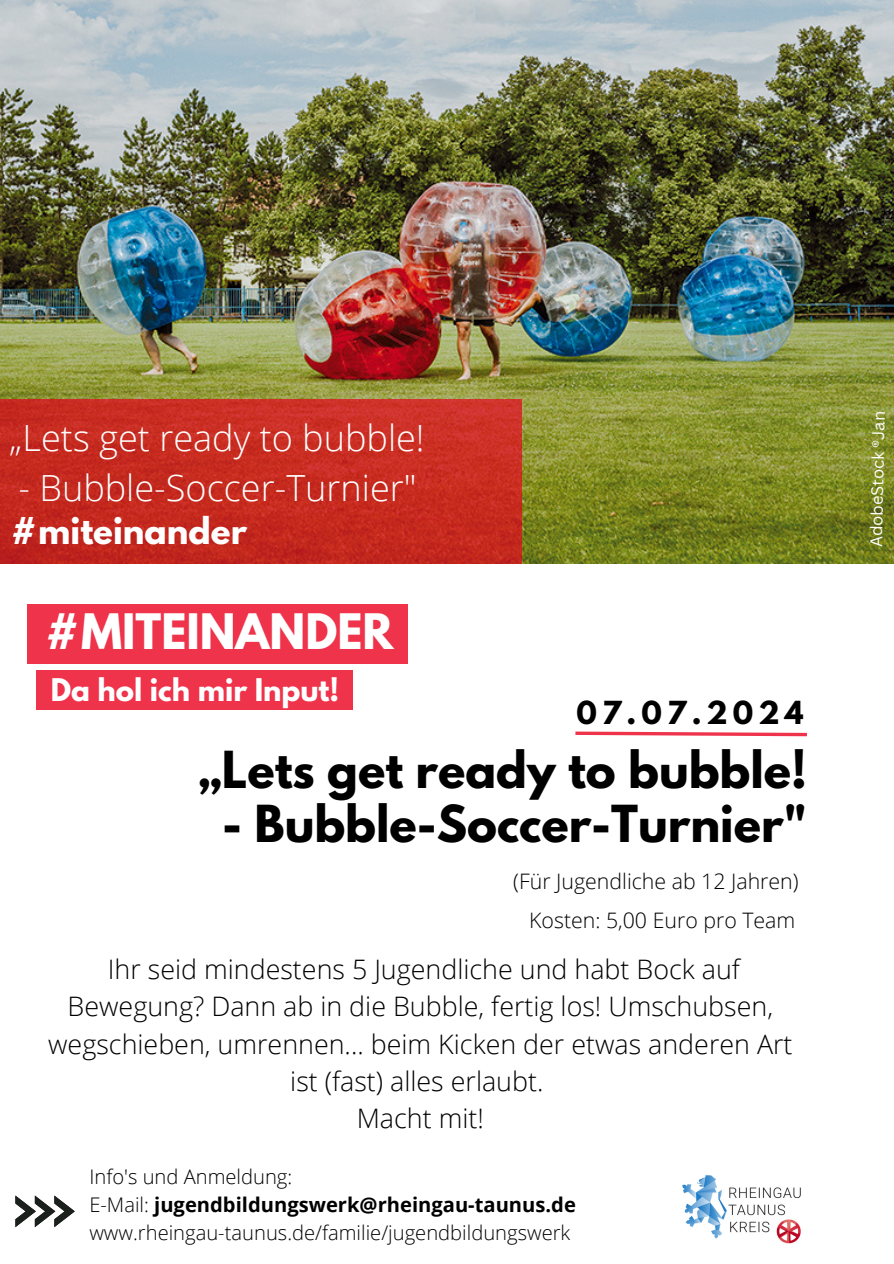
<style>
.page{position:relative;width:894px;height:1264px;background:#fff}
.page>*{position:absolute;margin:0;border:0;box-sizing:border-box;transform-origin:0 0}
.t1{font:700 45.15px "League Spartan";color:#000}
.t2{font:700 43.35px "League Spartan";color:#fff}
.t3{font:300 36px "Open Sans";color:#fff}
.t4{font:700 32.7px "League Spartan";color:#fff}
.t5{font:700 28.2px "League Spartan";letter-spacing:.18em;color:#000}
.t6{font:700 27.6px "League Spartan";color:#fff}
.t7{font:300 26.85px/37.3px "Open Sans";color:#000;text-align:center}
.t8{font:300 21.3px "Open Sans";color:#000}
.t9{font:300 20.1px "Open Sans";color:#000}
.t10{font:700 20.1px "Open Sans";color:#000}
.t11{font:16.35px "Canva Sans";color:#fff}
.s1{font-weight:300}
</style>
<div class="page">
<img style="left:0;top:0;width:893px;height:563px">
<svg style="left:0;top:399px;width:521px;height:164px;background:#c62a20"></svg>
<div style="left:27px;top:604px;width:380px;height:59px;background:#ee334b"></div>
<div style="left:36px;top:670px;width:317px;height:39px;background:#ee334b"></div>
<svg style="left:15px;top:1195px;width:60px;height:31px"></svg>
<img style="left:682px;top:1175px;width:119px;height:69px">
<svg style="left:575px;top:731px;width:232px;height:5px"></svg>
<h1 class="t3" style="left:9px;top:413px;width:417px">„Lets get ready to bubble!</h1>
<h1 class="t3" style="left:18px;top:463px;width:399px">- Bubble-Soccer-Turnier"</h1>
<p class="t4" style="left:11px;top:514px;width:237px">#miteinander</p>
<h3 class="t2" style="left:42px;top:622px;width:350px;rotate:-4deg">#MITEINANDER</h3>
<h5 class="t2" style="left:45px;top:610px;width:350px">#MITEINANDER</h5>
<h6 class="t6" style="left:51px;top:676px;width:290px">Da hol ich mir Input!</h6>
<p class="t5" style="left:576px;top:698px;width:228px">07.07.2024</p>
<p class="t1" style="left:197px;top:747px;width:611px">„Lets get ready to bubble!</p>
<p class="t1" style="left:222px;top:801px;width:586px">- Bubble-Soccer-Turnier"</p>
<p class="t8" style="left:513px;top:866px;width:287px">(Für Jugendliche ab 12 Jahren)</p>
<p class="t8" style="left:529px;top:905px;width:267px">Kosten: 5,00 Euro pro Team</p>
<p class="t7" style="left:48px;top:949px;width:745px">Ihr seid mindestens 5 Jugendliche und habt Bock auf Bewegung? Dann ab in die Bubble, fertig los! Umschubsen, wegschieben, umrennen... beim Kicken der etwas anderen Art ist (fast) alles erlaubt.</p>
<p class="t7" style="left:357px;top:1099px;width:129px">Macht mit!</p>
<h2 class="t9" style="left:89px;top:1162px;width:204px">Info's und Anmeldung:</h2>
<p class="t10" style="left:89px;top:1190px;width:488px"><span class="s1">E-Mail:</span> jugendbildungswerk@rheingau-taunus.de</p>
<p class="t9" style="left:89px;top:1218px;width:482px">www.rheingau-taunus.de/familie/jugendbildungswerk</p>
<h1 class="t11" style="left:864px;top:547px;width:138px;rotate:-89deg">AdobeStock ®Jan</h1>
</div>
